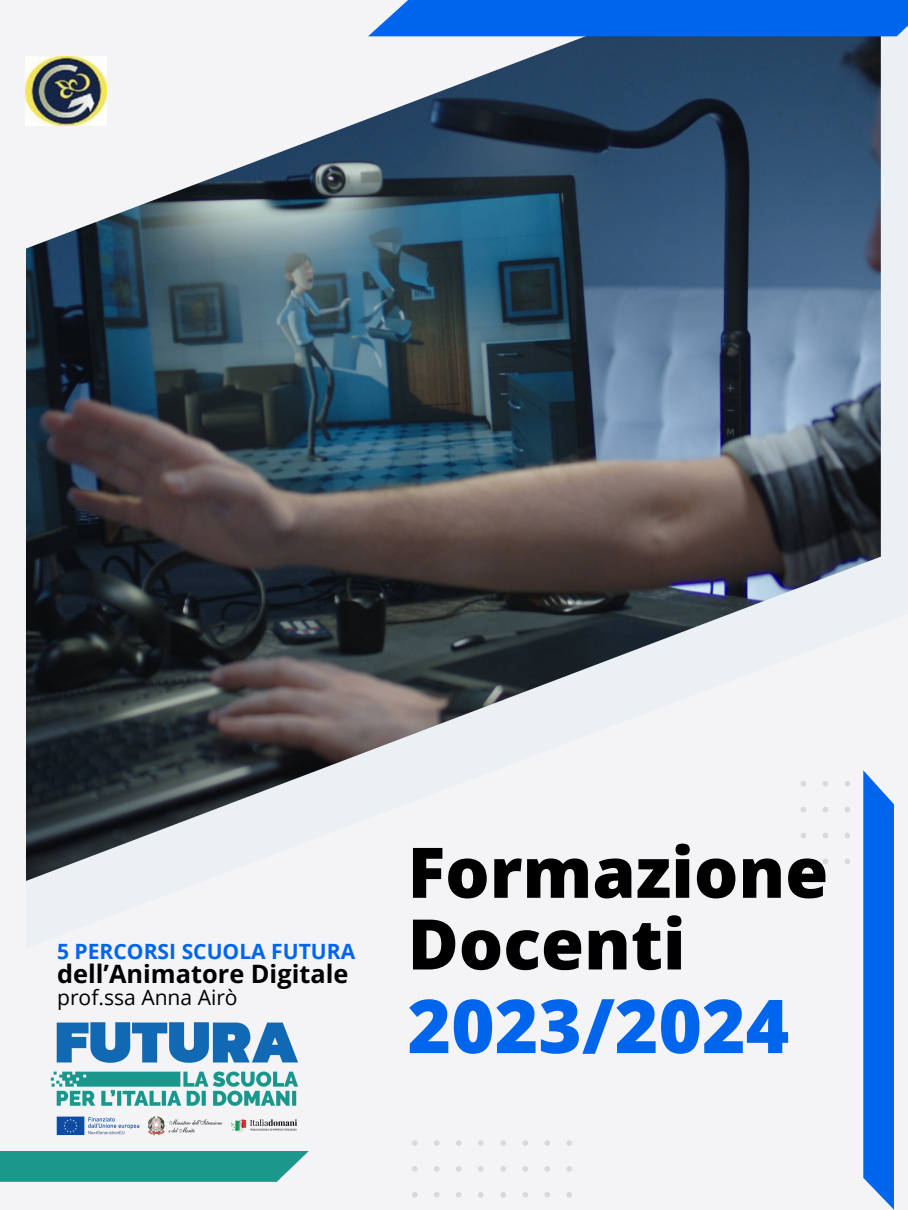
<style>
.page{position:relative;width:908px;height:1210px;background:#fff}
.page>*{position:absolute;margin:0;border:0;box-sizing:border-box;transform-origin:0 0}
.t1{font:800 74.34px "Open Sans";color:#0065ed}
.t2{font:800 69.79px/71.7px "Open Sans";color:#000}
.t3{font:700 25.3px "Open Sans";color:#000}
.t4{font:21.07px "Open Sans";color:#000}
.t5{font:700 21.04px "Open Sans";color:#0065ed}
</style>
<div class="page">
<div style="left:0;top:0;width:907px;height:1210px;background:#f4f4f6"></div>
<img style="left:26px;top:36px;width:854px;height:845px">
<div style="left:368px;top:0;width:539px;height:36px;background:#0065ed"></div>
<svg style="left:412px;top:1140px;width:71px;height:58px"></svg>
<svg style="left:500px;top:1140px;width:72px;height:58px"></svg>
<div style="left:0;top:1151px;width:309px;height:30px;background:#1b978c"></div>
<svg style="left:800px;top:770px;width:93px;height:439px"></svg>
<img style="left:26px;top:56px;width:81px;height:70px">
<img style="left:50px;top:1022px;width:249px;height:114px">
<p class="t5" style="left:57px;top:936px;width:299px">5 PERCORSI SCUOLA FUTURA</p>
<p class="t3" style="left:57px;top:956px;width:293px">dell’Animatore Digitale</p>
<p class="t4" style="left:57px;top:982px;width:182px">prof.ssa Anna Airò</p>
<p class="t2" style="left:407px;top:835px;width:422px">Formazione<br>Docenti</p>
<p class="t1" style="left:407px;top:973px;width:383px">2023/2024</p>
</div>
